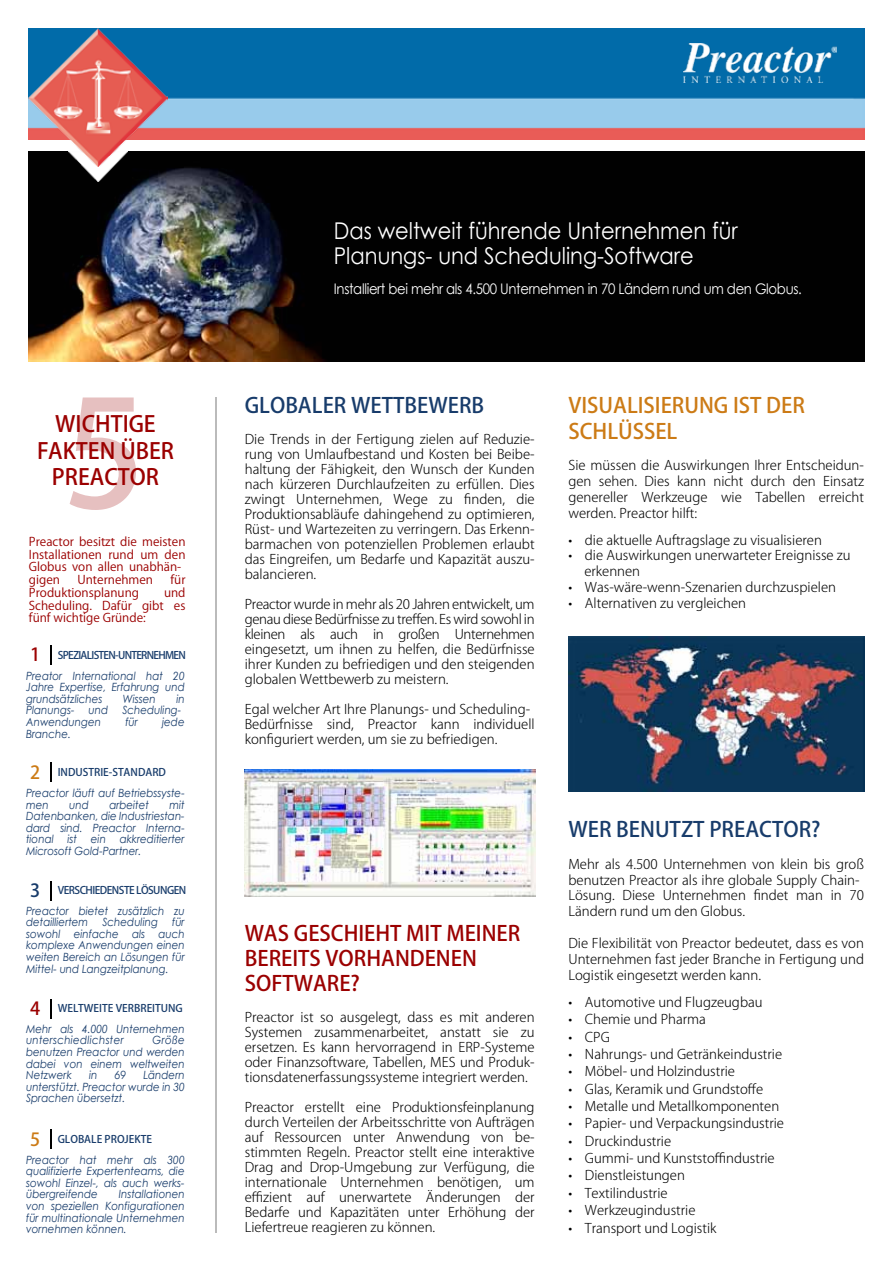
<style>
.page{position:relative;width:893px;height:1263px;background:#fff}
.page>*{position:absolute;margin:0;border:0;box-sizing:border-box;transform-origin:0 0}
.t1{font:500 147.3px "Koz Go Pro";color:#9b0000}
.t2{font:23.1px/25.2px "Century Gothic";color:#fff;scale:.91 1}
.t3{font:500 22.05px/26.5px "Koz Go Pro";color:#9b0000;text-align:center}
.t4{font:500 21px/25.2px "Koz Go Pro";color:#9b0000}
.t5{font:500 21px "Koz Go Pro";color:#183c6b}
.t6{font:500 21px/25.2px "Koz Go Pro";color:#cc7b16}
.t7{font:500 18px "Koz Go Pro";color:#9b0000}
.t8{font:500 18px "Koz Go Pro";color:#cc7b16}
.t9{font:500 18px "Koz Go Pro";color:#183c6b}
.t10{font:14.55px "Century Gothic";letter-spacing:-.025em;color:#fff;scale:.91 1}
.t11{font:300 13.2px/15px "Koz Go Pro";color:#000;text-align:justify}
.t12{font:12px/12.8px "Koz Go Pro";color:#9b0000}
.t13{font:italic 11.4px/11.6px "Century Gothic";color:#183c6b;text-align:justify;scale:.91 1}
.t14{font:italic 11.4px/11.6px "Century Gothic";letter-spacing:.025em;color:#183c6b;scale:.91 1}
.t15{font:500 10.5px "Koz Go Pro";color:#183c6b}
.t16{font:500 10.5px "Koz Go Pro";letter-spacing:-.07em;color:#183c6b}
.t17{font:500 10.5px "Koz Go Pro";letter-spacing:-.05em;color:#183c6b}
</style>
<div class="page">
<img style="left:167px;top:29px;width:697px;height:110px">
<img style="left:683px;top:44px;width:154px;height:38px">
<svg style="left:50px;top:645px;width:2px;height:19px"></svg>
<svg style="left:50px;top:763px;width:2px;height:19px"></svg>
<svg style="left:50px;top:881px;width:2px;height:19px"></svg>
<svg style="left:50px;top:999px;width:2px;height:19px"></svg>
<svg style="left:50px;top:1130px;width:2px;height:19px"></svg>
<img style="left:245px;top:769px;width:290px;height:128px">
<img style="left:568px;top:636px;width:296px;height:155px">
<img style="left:29px;top:152px;width:835px;height:209px">
<img style="left:68px;top:167px;width:60px;height:14px">
<img style="left:29px;top:29px;width:138px;height:138px">
<h1 class="t1" style="left:63px;top:360px;width:84px">5</h1>
<h3 class="t3" style="left:37px;top:412px;width:138px">WICHTIGE<br>FAKTEN ÜBER<br>PREACTOR</h3>
<p class="t12" style="left:29px;top:535px;width:158px">Preactor besitzt die meisten<br>Installationen rund um den<br>Globus von allen unabhän&shy;gigen</p>
<p class="t12" style="left:77px;top:574px;width:77px">Unternehmen</p>
<p class="t12" style="left:171px;top:574px;width:16px">für</p>
<p class="t12" style="left:29px;top:586px;width:112px">Produktionsplanung</p>
<p class="t12" style="left:29px;top:586px;width:158px;text-align:justify;text-indent:135px">und Scheduling. Dafür gibt es fünf wichtige Gründe:</p>
<p class="t16" style="left:58px;top:648px;width:130px">SPEZIALISTEN-UNTERNEHMEN</p>
<p class="t13" style="left:26px;top:670px;width:176px">Preator International hat 20<br>Jahre Expertise, Erfahrung und grundsätzliches</p>
<h3 class="t7" style="left:30px;top:643px;width:12px">1</h3>
<p class="t13" style="left:26px;top:693px;width:176px;text-align:left;text-indent:150px">in<br>Planungs- und Scheduling-<br>Anwendungen</p>
<p class="t13" style="left:123px;top:693px;width:38px">Wissen</p>
<p class="t13" style="left:125px;top:716px;width:15px">für</p>
<p class="t13" style="left:162px;top:716px;width:26px">jede</p>
<p class="t13" style="left:26px;top:727px;width:51px">Branche.</p>
<p class="t15" style="left:58px;top:765px;width:110px">INDUSTRIE-STANDARD</p>
<p class="t13" style="left:26px;top:787px;width:176px">Preactor läuft auf Betriebssyste&shy;men</p>
<h3 class="t8" style="left:30px;top:761px;width:12px">2</h3>
<p class="t13" style="left:26px;top:798px;width:176px;text-indent:143px">mit Datenbanken, die Industriestan&shy;dard sind. Preactor Interna&shy;tional ist ein akkreditierter Microsoft Gold-Partner.</p>
<p class="t17" style="left:58px;top:884px;width:130px">VERSCHIEDENSTE LÖSUNGEN</p>
<p class="t13" style="left:26px;top:905px;width:176px">Preactor bietet zusätzlich zu detailliertem Scheduling für sowohl einfache als auch komplexe Anwendungen einen weiten Bereich an Lösungen für Mittel- und Langzeitplanung.</p>
<p class="t15" style="left:58px;top:1001px;width:127px">WELTWEITE VERBREITUNG</p>
<p class="t14" style="left:26px;top:1023px;width:176px">Mehr als 4.000 Unternehmen unterschiedlichster</p>
<p class="t13" style="left:69px;top:798px;width:23px">und</p>
<p class="t13" style="left:109px;top:798px;width:45px">arbeitet</p>
<h3 class="t9" style="left:30px;top:879px;width:12px">3</h3>
<h3 class="t7" style="left:30px;top:997px;width:12px">4</h3>
<p class="t13" style="left:26px;top:1034px;width:176px;text-indent:126px">Größe benutzen Preactor und werden dabei von einem weltweiten Netzwerk</p>
<p class="t13" style="left:89px;top:1069px;width:11px">in</p>
<p class="t13" style="left:115px;top:1069px;width:14px">69</p>
<p class="t13" style="left:26px;top:1069px;width:176px;text-indent:117px">Ländern unterstützt. Preactor wurde in 30<br>Sprachen übersetzt.</p>
<p class="t15" style="left:58px;top:1132px;width:96px">GLOBALE PROJEKTE</p>
<p class="t13" style="left:26px;top:1154px;width:176px">Preactor hat mehr als 300 qualifizierte Expertenteams, die sowohl Einzel-, als auch werks&shy;übergreifende</p>
<h3 class="t8" style="left:30px;top:1128px;width:12px">5</h3>
<p class="t13" style="left:26px;top:1188px;width:176px;text-indent:93px">Installationen von speziellen Konfigurationen für multinationale Unternehmen vornehmen können.</p>
<h2 class="t2" style="left:334px;top:218px;width:445px">Das weltweit führende Unternehmen für<br>Planungs- und Scheduling-Software</h2>
<p class="t10" style="left:334px;top:279px;width:516px">Installiert bei mehr als 4.500 Unternehmen in 70 Ländern rund um den Globus.</p>
<h3 class="t5" style="left:245px;top:392px;width:241px">GLOBALER WETTBEWERB</h3>
<p class="t11" style="left:245px;top:432px;width:291px">Die Trends in der Fertigung zielen auf Reduzie&shy;rung von Umlaufbestand und Kosten bei Beibe&shy;haltung der Fähigkeit, den Wunsch der Kunden nach kürzeren Durchlaufzeiten zu erfüllen. Dies zwingt Unternehmen, Wege zu finden, die Produktionsabläufe dahingehend zu optimieren, Rüst- und Wartezeiten zu verringern. Das Erkenn&shy;barmachen von potenziellen Problemen erlaubt das Eingreifen, um Bedarfe und Kapazität auszu&shy;balancieren.</p>
<p class="t11" style="left:245px;top:597px;width:291px">Preactor wurde in mehr als 20 Jahren entwickelt, um genau diese Bedürfnisse zu treffen. Es wird sowohl in kleinen als auch in großen Unternehmen eingesetzt, um ihnen zu helfen, die Bedürfnisse ihrer Kunden zu befriedigen und den steigenden globalen Wettbewerb zu meistern.</p>
<p class="t11" style="left:245px;top:702px;width:291px;text-align:left">Egal welcher Art Ihre Planungs- und Scheduling-<br>Bedürfnisse sind, Preactor kann individuell konfiguriert werden, um sie zu befriedigen.</p>
<h3 class="t4" style="left:245px;top:921px;width:277px">WAS GESCHIEHT MIT MEINER<br>BEREITS VORHANDENEN<br>SOFTWARE?</h3>
<p class="t11" style="left:245px;top:1010px;width:291px">Preactor ist so ausgelegt, dass es mit anderen Systemen zusammenarbeitet, anstatt sie zu ersetzen. Es kann hervorragend in ERP-Systeme oder Finanzsoftware, Tabellen, MES und Produk&shy;tionsdatenerfassungssysteme integriert werden.</p>
<p class="t11" style="left:245px;top:1100px;width:291px">Preactor erstellt eine Produktionsfeinplanung durch Verteilen der Arbeitsschritte von Aufträgen auf Ressourcen unter Anwendung von be&shy;stimmten Regeln. Preactor stellt eine interaktive Drag and Drop-Umgebung zur Verfügung, die internationale Unternehmen benötigen, um effizient auf unerwartete Änderungen der Bedarfe und Kapazitäten unter Erhöhung der Liefertreue reagieren zu können.</p>
<h3 class="t6" style="left:568px;top:394px;width:238px">VISUALISIERUNG IST DER<br>SCHLÜSSEL</h3>
<p class="t11" style="left:568px;top:458px;width:297px;line-height:15.8px">Sie müssen die Auswirkungen Ihrer Entscheidun&shy;gen sehen. Dies kann nicht durch den Einsatz genereller Werkzeuge wie Tabellen erreicht werden. Preactor hilft:</p>
<p class="t11" style="left:568px;top:532px;width:255px">• die aktuelle Auftragslage zu visualisieren</p>
<p class="t11" style="left:584px;top:548px;width:268px;line-height:15.8px;text-indent:-16px">• die Auswirkungen unerwarteter Ereignisse zu erkennen</p>
<p class="t11" style="left:568px;top:579px;width:269px">• Was-wäre-wenn-Szenarien durchzuspielen</p>
<p class="t11" style="left:568px;top:595px;width:179px">• Alternativen zu vergleichen</p>
<h3 class="t5" style="left:568px;top:816px;width:254px">WER BENUTZT PREACTOR?</h3>
<p class="t11" style="left:568px;top:856px;width:297px;line-height:15.9px;text-align:left">Mehr als 4.500 Unternehmen von klein bis groß benutzen Preactor als ihre globale Supply Chain-Lösung. Diese Unternehmen findet man in 70<br>Ländern rund um den Globus.</p>
<p class="t11" style="left:568px;top:935px;width:297px;line-height:15.9px">Die Flexibilität von Preactor bedeutet, dass es von Unternehmen fast jeder Branche in Fertigung und Logistik eingesetzt werden kann.</p>
<p class="t11" style="left:568px;top:995px;width:196px">• Automotive und Flugzeugbau</p>
<p class="t11" style="left:568px;top:1012px;width:139px">• Chemie und Pharma</p>
<p class="t11" style="left:568px;top:1029px;width:43px">• CPG</p>
<p class="t11" style="left:568px;top:1047px;width:215px">• Nahrungs- und Getränkeindustrie</p>
<p class="t11" style="left:568px;top:1064px;width:168px">• Möbel- und Holzindustrie</p>
<p class="t11" style="left:568px;top:1081px;width:196px">• Glas, Keramik und Grundstoffe</p>
<p class="t11" style="left:568px;top:1099px;width:212px">• Metalle und Metallkomponenten</p>
<p class="t11" style="left:568px;top:1116px;width:217px">• Papier- und Verpackungsindustrie</p>
<p class="t11" style="left:568px;top:1133px;width:104px">• Druckindustrie</p>
<p class="t11" style="left:568px;top:1151px;width:208px">• Gummi- und Kunststoffindustrie</p>
<p class="t11" style="left:568px;top:1168px;width:118px">• Dienstleistungen</p>
<p class="t11" style="left:568px;top:1185px;width:101px">• Textilindustrie</p>
<p class="t11" style="left:568px;top:1203px;width:129px">• Werkzeugindustrie</p>
<p class="t11" style="left:568px;top:1220px;width:150px">• Transport und Logistik</p>
</div>
